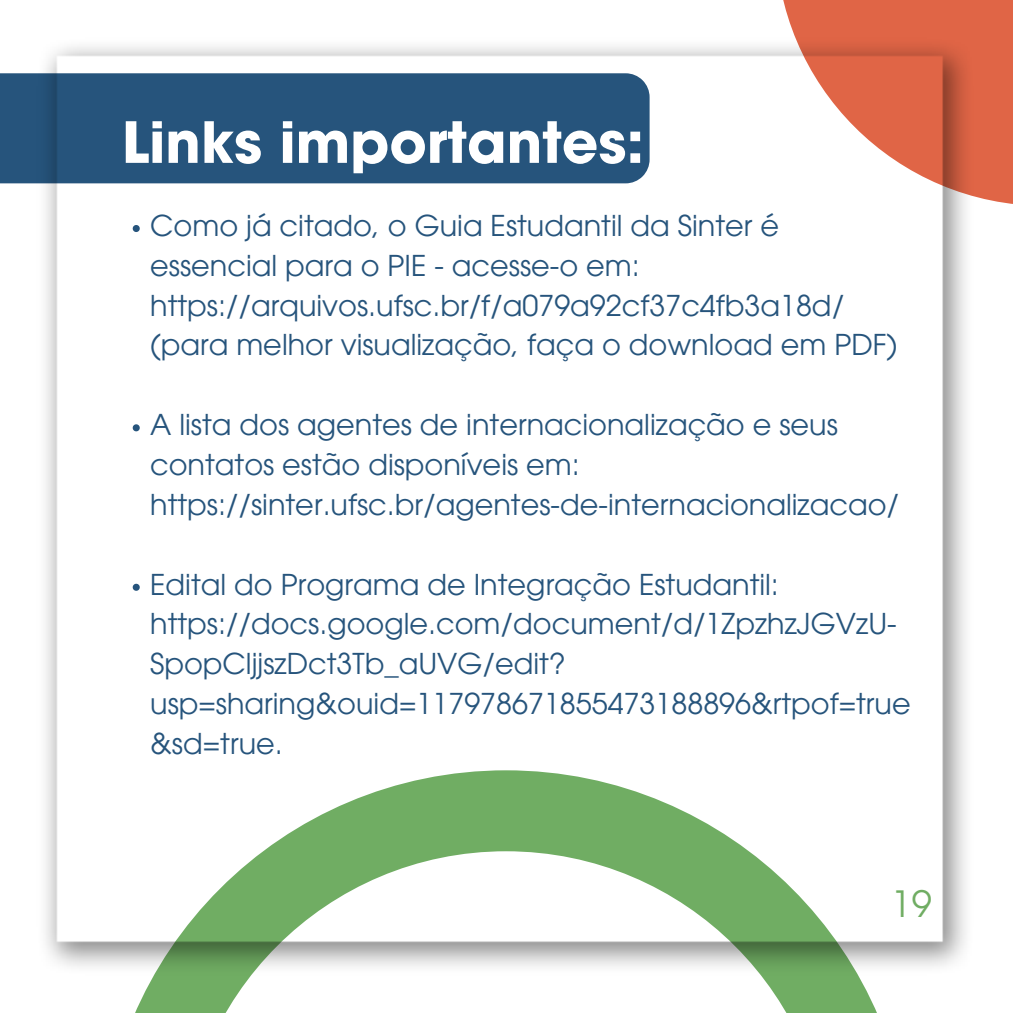
<style>
.page{position:relative;width:1013px;height:1013px;background:#fff}
.page>*{position:absolute;margin:0;border:0;box-sizing:border-box;transform-origin:0 0}
.t1{font:700 56.25px "ITC Avant Garde Pro";color:#fff}
.t2{font:36.25px "ITC Avant Garde Pro";color:#70ad63}
.t3{font:28.75px/39.9px "ITC Avant Garde Pro";color:#26547c}
</style>
<div class="page">
<div style="left:0;top:73px;width:36px;height:110px;background:#26547c"></div>
<div style="left:775px;top:0;width:237px;height:206px;background:#e06546"></div>
<svg style="left:135px;top:975px;width:742px;height:37px"></svg>
<img style="left:36px;top:37px;width:940px;height:938px">
<svg style="left:133px;top:225px;width:7px;height:7px"></svg>
<svg style="left:133px;top:424px;width:7px;height:7px"></svg>
<svg style="left:133px;top:583px;width:7px;height:8px"></svg>
<h1 class="t1" style="left:122px;top:121px;width:524px">Links importantes:</h1>
<p class="t3" style="left:150px;top:209px;width:748px">Como já citado, o Guia Estudantil da Sinter é essencial para o PIE - acesse-o em: https://arquivos.ufsc.br/f/a079a92cf37c4fb3a18d/ (para melhor visualização, faça o download em PDF)</p>
<p class="t3" style="left:150px;top:408px;width:750px">A lista dos agentes de internacionalização e seus contatos estão disponíveis em: https://sinter.ufsc.br/agentes-de-internacionalizacao/</p>
<p class="t3" style="left:150px;top:567px;width:762px">Edital do Programa de Integração Estudantil: https://docs.google.com/document/d/1ZpzhzJGVzU-SpopCljjszDct3Tb_aUVG/edit? usp=sharing&amp;ouid=117978671855473188896&amp;rtpof=true &amp;sd=true.</p>
<p class="t2" style="left:891px;top:890px;width:42px">19</p>
</div>
